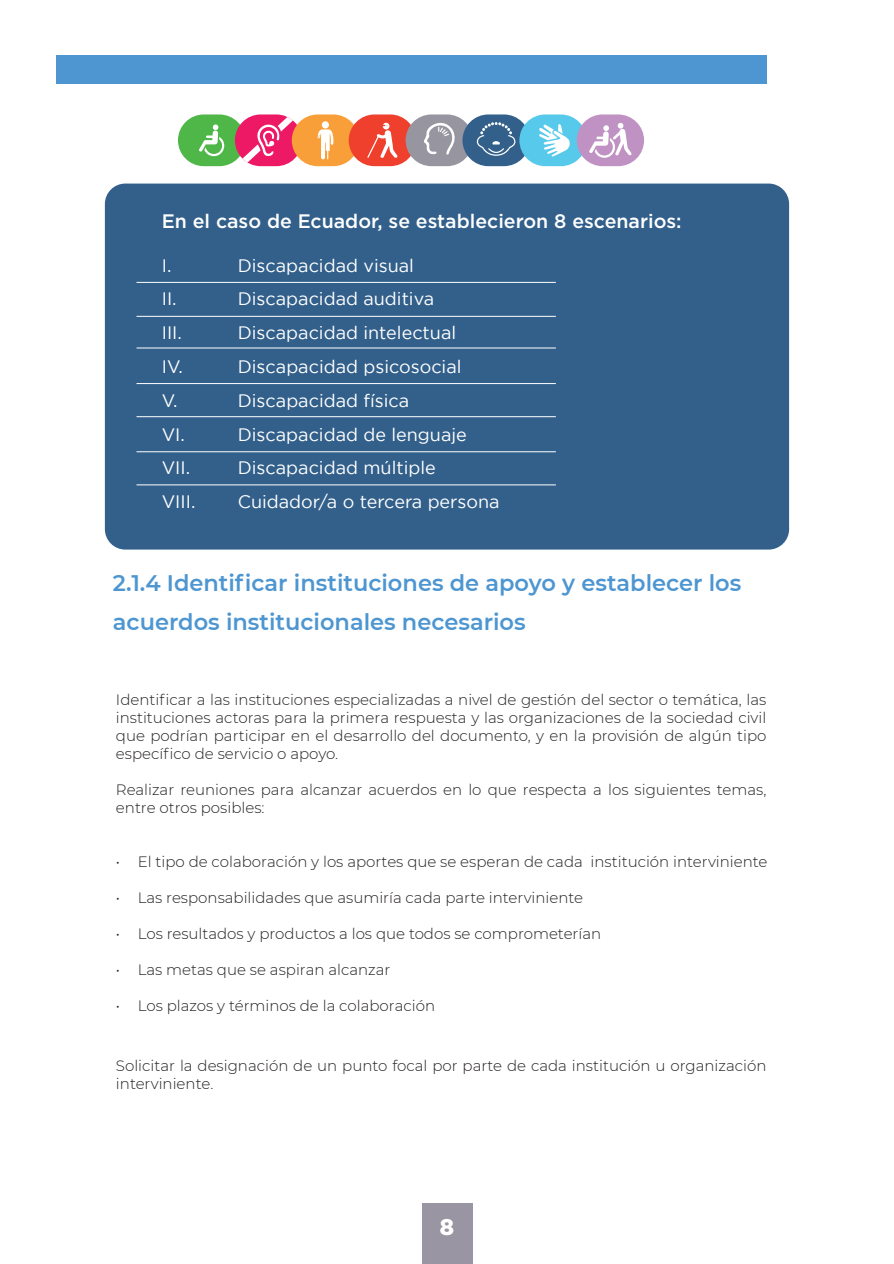
<style>
.page{position:relative;width:894px;height:1264px;background:#fff}
.page>*{position:absolute;margin:0;border:0;box-sizing:border-box;transform-origin:0 0}
.t1{font:900 22.65px "Gotham";color:#fff}
.t2{font:600 22.5px/39px "Montserrat";color:#4d96d1}
.t3{font:500 19.5px "Gotham";color:#fff}
.t4{font:18px "Gotham";color:#fff}
.t5{font:300 15px/18px "Montserrat";color:#231f20}
</style>
<div class="page">
<div style="left:105px;top:184px;width:684px;height:365px;background:#32608b;border-radius:20px"></div>
<hr style="left:136px;top:282px;width:420px;height:1px;background:#fff">
<hr style="left:136px;top:316px;width:420px;height:1px;background:#fff">
<hr style="left:136px;top:348px;width:420px;height:1px;background:#fff">
<hr style="left:136px;top:383px;width:420px;height:1px;background:#fff">
<hr style="left:136px;top:416px;width:420px;height:1px;background:#fff">
<hr style="left:136px;top:451px;width:420px;height:1px;background:#fff">
<hr style="left:136px;top:484px;width:420px;height:1px;background:#fff">
<div style="left:56px;top:55px;width:710px;height:28px;background:#4d96d1"></div>
<div style="left:178px;top:114px;width:67px;height:52px;background:#4eb748;border-radius:26px"></div>
<div style="left:235px;top:114px;width:67px;height:52px;background:#ed1965;border-radius:26px"></div>
<svg style="left:242px;top:117px;width:51px;height:45px"></svg>
<div style="left:292px;top:114px;width:67px;height:52px;background:#f99f39;border-radius:26px"></div>
<div style="left:349px;top:114px;width:67px;height:52px;background:#ef402d;border-radius:26px"></div>
<div style="left:405px;top:114px;width:68px;height:52px;background:#9795a0;border-radius:26px"></div>
<svg style="left:424px;top:123px;width:31px;height:32px"></svg>
<div style="left:462px;top:114px;width:68px;height:52px;background:#32608b;border-radius:26px"></div>
<svg style="left:476px;top:122px;width:40px;height:34px"></svg>
<div style="left:519px;top:114px;width:68px;height:52px;background:#57c9eb;border-radius:26px"></div>
<svg style="left:539px;top:124px;width:31px;height:33px"></svg>
<div style="left:577px;top:114px;width:67px;height:52px;background:#bf92c3;border-radius:26px"></div>
<svg style="left:199px;top:124px;width:25px;height:32px"></svg>
<svg style="left:367px;top:123px;width:31px;height:35px"></svg>
<div style="left:322px;top:121px;width:7px;height:7px;background:#fff;border-radius:50%"></div>
<svg style="left:317px;top:129px;width:16px;height:30px"></svg>
<svg style="left:589px;top:123px;width:43px;height:35px"></svg>
<div style="left:422px;top:1203px;width:50px;height:61px;background:#9a95a2"></div>
<h3 class="t3" style="left:162px;top:208px;width:521px">En el caso de Ecuador, se establecieron 8 escenarios:</h3>
<p class="t4" style="left:162px;top:255px;width:11px">I.</p>
<p class="t4" style="left:238px;top:255px;width:178px">Discapacidad visual</p>
<p class="t4" style="left:162px;top:289px;width:16px">II.</p>
<p class="t4" style="left:238px;top:289px;width:198px">Discapacidad auditiva</p>
<p class="t4" style="left:162px;top:323px;width:22px">III.</p>
<p class="t4" style="left:238px;top:323px;width:220px">Discapacidad intelectual</p>
<p class="t4" style="left:162px;top:357px;width:23px">IV.</p>
<p class="t4" style="left:238px;top:357px;width:225px">Discapacidad psicosocial</p>
<p class="t4" style="left:162px;top:390px;width:17px">V.</p>
<p class="t4" style="left:238px;top:390px;width:173px">Discapacidad física</p>
<p class="t4" style="left:162px;top:424px;width:25px">VI.</p>
<p class="t4" style="left:238px;top:424px;width:230px">Discapacidad de lenguaje</p>
<p class="t4" style="left:162px;top:458px;width:30px">VII.</p>
<p class="t4" style="left:238px;top:458px;width:199px">Discapacidad múltiple</p>
<p class="t4" style="left:162px;top:492px;width:35px">VIII.</p>
<p class="t4" style="left:238px;top:492px;width:263px">Cuidador/a o tercera persona</p>
<h2 class="t2" style="left:113px;top:562px;width:630px">2.1.4 Identificar instituciones de apoyo y establecer los acuerdos institucionales necesarios</h2>
<p class="t5" style="left:116px;top:690px;width:652px;text-align:justify">Identificar a las instituciones especializadas a nivel de gestión del sector o temática, las instituciones actoras para la primera respuesta y las organizaciones de la sociedad civil que podrían participar en el desarrollo del documento, y en la provisión de algún tipo específico de servicio o apoyo.</p>
<p class="t5" style="left:116px;top:780px;width:652px">Realizar reuniones para alcanzar acuerdos en lo que respecta a los siguientes temas, entre otros posibles:</p>
<p class="t5" style="left:116px;top:852px;width:653px">• El tipo de colaboración y los aportes que se esperan de cada institución interviniente</p>
<p class="t5" style="left:116px;top:888px;width:469px">• Las responsabilidades que asumiría cada parte interviniente</p>
<p class="t5" style="left:116px;top:924px;width:487px">• Los resultados y productos a los que todos se comprometerían</p>
<p class="t5" style="left:116px;top:960px;width:276px">• Las metas que se aspiran alcanzar</p>
<p class="t5" style="left:116px;top:996px;width:321px">• Los plazos y términos de la colaboración</p>
<p class="t5" style="left:116px;top:1056px;width:652px">Solicitar la designación de un punto focal por parte de cada institución u organización interviniente.</p>
<h1 class="t1" style="left:440px;top:1210px;width:16px">8</h1>
</div>
